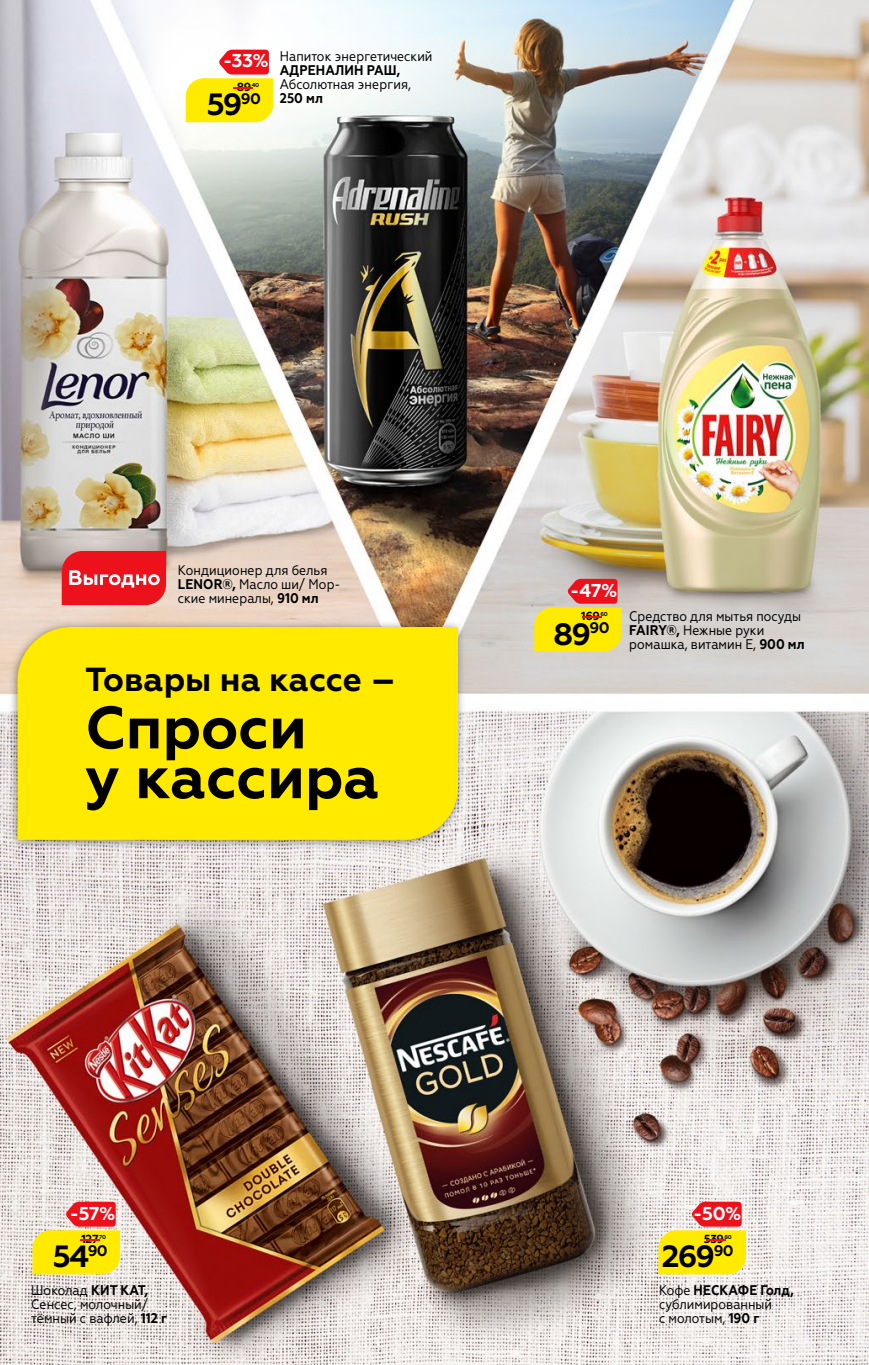
<style>
.page{position:relative;width:869px;height:1365px;background:#fff}
.page>*{position:absolute;margin:0;border:0;box-sizing:border-box;transform-origin:0 0}
.t1{font:700 59.5px/49.7px "Geometria";color:#000}
.t2{font:700 33.25px "Geometria";color:#000}
.t3{font:700 30.8px "Geometria";letter-spacing:-.06em;color:#000}
.t4{font:700 18.55px "Geometria";color:#fff}
.t5{font:14px/14px "Geometria Narrow";color:#000}
.t6{font:700 11.72px "Geometria";letter-spacing:-.03em;color:#000}
.t7{font:700 5.6px "Geometria";letter-spacing:-.03em;color:#000}
.s1{font-family:"Geometria";font-weight:700;font-size:18.55px;color:#fff}
.s2{font-weight:700}
.s3{font-size:11.72px;color:#ed111c}
</style>
<div class="page">
<img style="left:0;top:0;width:868px;height:1364px">
<svg style="left:186px;top:50px;width:87px;height:72px"></svg>
<div style="left:269px;top:41px;width:173px;height:72px;background:#f8fbfa"></div>
<div style="left:19px;top:627px;width:439px;height:212px;background:#ffea00"></div>
<svg style="left:534px;top:578px;width:87px;height:73px;background:#efbb35"></svg>
<svg style="left:32px;top:1201px;width:88px;height:73px;background:#f5c13c"></svg>
<svg style="left:658px;top:1201px;width:87px;height:73px;background:#f6c23c"></svg>
<svg style="left:62px;top:551px;width:104px;height:54px;background:#ee2f38"></svg>
<p class="t5" style="left:280px;top:49px;width:154px;text-indent:-57px"><span class="s1">-33%</span> Напиток энергетический<br><span class="s2">АДРЕНАЛИН РАШ,<br></span>Абсолютная энергия,<br><span class="s2">250 мл</span></p>
<p class="t7" style="left:227px;top:81px;width:34px"><span class="s3">-</span>40</p>
<p class="t6" style="left:236px;top:80px;width:16px">89</p>
<p class="t3" style="left:207px;top:86px;width:56px">59<sup>90</sup></p>
<p class="t5" style="left:178px;top:563px;width:164px">Кондиционер для белья<br><span class="s2">LENOR®,</span> Масло ши/ Мор&shy;ские минералы, <span class="s2">910 мл</span></p>
<p class="t4" style="left:569px;top:579px;width:49px">-47%</p>
<p class="t7" style="left:575px;top:610px;width:34px"><span class="s3">-</span>60</p>
<p class="t6" style="left:581px;top:609px;width:20px">169</p>
<p class="t3" style="left:553px;top:615px;width:58px">89<sup>90</sup></p>
<p class="t5" style="left:629px;top:609px;width:177px">Средство для мытья посуды<br><span class="s2">FAIRY®,</span> Нежные руки ромашка, витамин Е, <span class="s2">900 мл</span></p>
<p class="t2" style="left:85px;top:659px;width:312px">Товары на кассе –</p>
<p class="t1" style="left:85px;top:703px;width:295px">Cпроси<br>у кассира</p>
<p class="t4" style="left:70px;top:1201px;width:47px">-57%</p>
<p class="t4" style="left:693px;top:1201px;width:50px">-50%</p>
<p class="t7" style="left:74px;top:1233px;width:34px"><span class="s3">-</span>70</p>
<p class="t6" style="left:81px;top:1231px;width:19px">127</p>
<p class="t3" style="left:53px;top:1238px;width:56px">54<sup>90</sup></p>
<p class="t7" style="left:699px;top:1233px;width:34px"><span class="s3">-</span>80</p>
<p class="t6" style="left:703px;top:1231px;width:22px">539</p>
<p class="t3" style="left:661px;top:1238px;width:73px">269<sup>90</sup></p>
<p class="t5" style="left:31px;top:1282px;width:138px">Шоколад <span class="s2">КИТ КАТ,<br></span>Сенсес, молочный/ тёмный с вафлей, <span class="s2">112 г</span></p>
<p class="t5" style="left:658px;top:1282px;width:136px">Кофе <span class="s2">НЕСКАФЕ Голд, </span>сублимированный<br>с молотым, <span class="s2">190 г</span></p>
</div>
